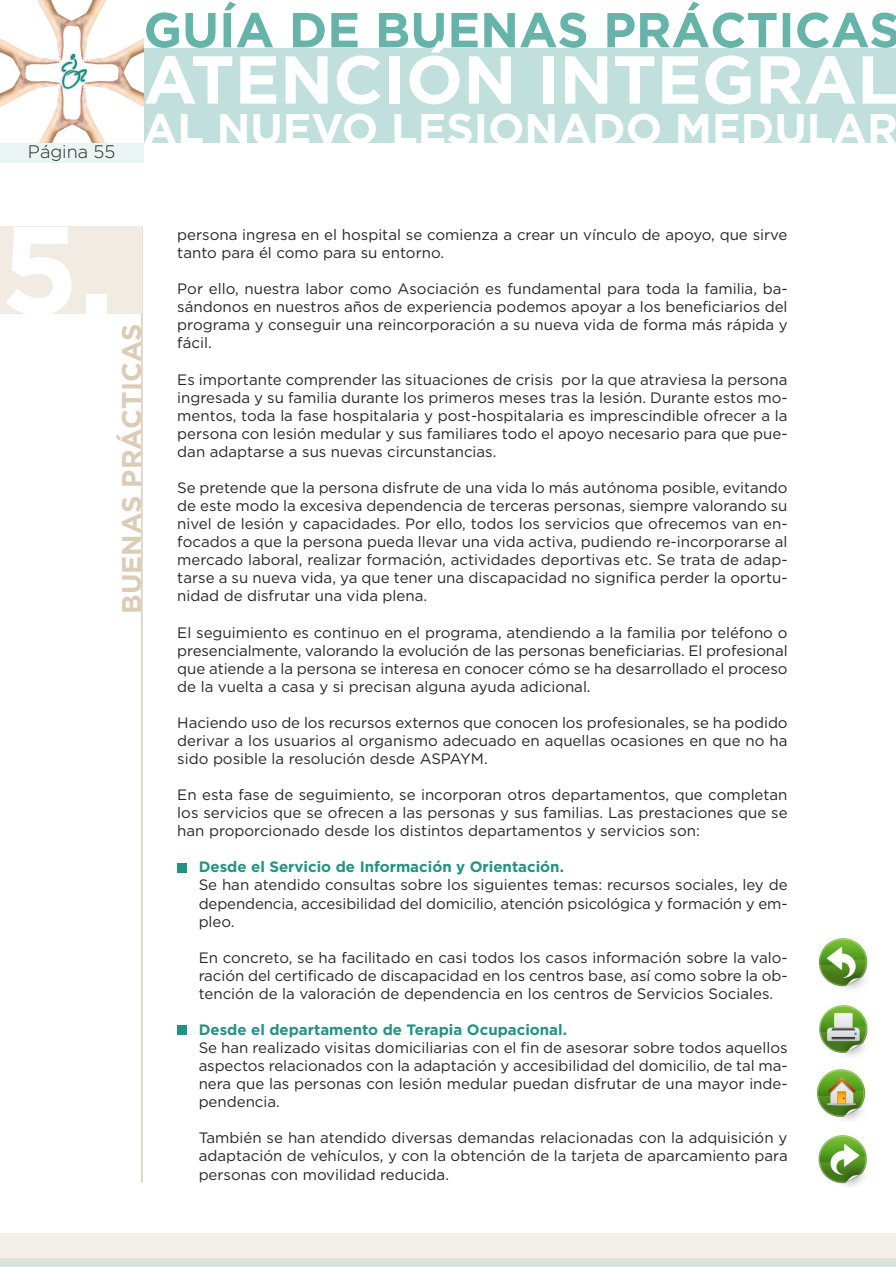
<style>
.page{position:relative;width:896px;height:1267px;background:#fff}
.page>*{position:absolute;margin:0;border:0;box-sizing:border-box;transform-origin:0 0}
.t1{font:700 124.42px "Gotham";color:#fff}
.t2{font:700 67.55px "Gotham";color:#fff}
.t3{font:700 42.88px "Gotham";color:#fff}
.t4{font:700 27.12px "Gotham";color:#dbccb8}
.t5{font:300 18.03px "Gotham";color:#272627}
.t6{font:15.05px/18px "Gotham";color:#272627;text-align:justify}
.t7{font:700 15.05px "Gotham";color:#239284}
</style>
<div class="page">
<div style="left:1px;top:48px;width:895px;height:95px;background:#c1e0dd"></div>
<div style="left:177px;top:863px;width:10px;height:9px;background:#239284"></div>
<div style="left:177px;top:1025px;width:10px;height:10px;background:#239284"></div>
<img style="left:1px;top:1px;width:142px;height:142px">
<svg style="left:146px;top:2px;width:722px;height:46px"></svg>
<div style="left:0;top:1233px;width:896px;height:25px;background:#f4efe9"></div>
<div style="left:0;top:1258px;width:896px;height:9px;background:#d7e2db"></div>
<hr style="left:141px;top:227px;width:2px;height:955px;background:#dbccb8">
<img style="left:819px;top:938px;width:49px;height:52px">
<img style="left:819px;top:1005px;width:49px;height:52px">
<img style="left:816px;top:1069px;width:50px;height:52px">
<img style="left:818px;top:1135px;width:49px;height:51px">
<div style="left:0;top:143px;width:143px;height:19px;background:#e9f4f3"></div>
<div style="left:0;top:227px;width:142px;height:87px;background:#f1ebe3"></div>
<p class="t5" style="left:28px;top:145px;width:89px">Página 55</p>
<h2 class="t2" style="left:143px;top:54px;width:756px">ATENCIÓN INTEGRAL</h2>
<h3 class="t3" style="left:143px;top:113px;width:756px">AL NUEVO LESIONADO MEDULAR</h3>
<h1 class="t1" style="left:1px;top:223px;width:115px">5.</h1>
<h3 class="t4" style="left:121px;top:613px;width:292px;rotate:-90deg">BUENAS PRÁCTICAS</h3>
<p class="t6" style="left:177px;top:227px;width:611px">persona ingresa en el hospital se comienza a crear un vínculo de apoyo, que sirve tanto para él como para su entorno.</p>
<p class="t6" style="left:177px;top:281px;width:612px">Por ello, nuestra labor como Asociación es fundamental para toda la familia, ba&shy;sándonos en nuestros años de experiencia podemos apoyar a los beneficiarios del programa y conseguir una reincorporación a su nueva vida de forma más rápida y fácil.</p>
<p class="t6" style="left:177px;top:371px;width:611px">Es importante comprender las situaciones de crisis por la que atraviesa la persona ingresada y su familia durante los primeros meses tras la lesión. Durante estos mo&shy;mentos, toda la fase hospitalaria y post-hospitalaria es imprescindible ofrecer a la persona con lesión medular y sus familiares todo el apoyo necesario para que pue&shy;dan adaptarse a sus nuevas circunstancias.</p>
<p class="t6" style="left:177px;top:480px;width:611px">Se pretende que la persona disfrute de una vida lo más autónoma posible, evitando de este modo la excesiva dependencia de terceras personas, siempre valorando su nivel de lesión y capacidades. Por ello, todos los servicios que ofrecemos van en&shy;focados a que la persona pueda llevar una vida activa, pudiendo re-incorporarse al mercado laboral, realizar formación, actividades deportivas etc. Se trata de adap&shy;tarse a su nueva vida, ya que tener una discapacidad no significa perder la oportu&shy;nidad de disfrutar una vida plena.</p>
<p class="t6" style="left:177px;top:624px;width:611px">El seguimiento es continuo en el programa, atendiendo a la familia por teléfono o presencialmente, valorando la evolución de las personas beneficiarias. El profesional que atiende a la persona se interesa en conocer cómo se ha desarrollado el proceso de la vuelta a casa y si precisan alguna ayuda adicional.</p>
<p class="t6" style="left:177px;top:714px;width:612px">Haciendo uso de los recursos externos que conocen los profesionales, se ha podido derivar a los usuarios al organismo adecuado en aquellas ocasiones en que no ha sido posible la resolución desde ASPAYM.</p>
<p class="t6" style="left:177px;top:787px;width:611px">En esta fase de seguimiento, se incorporan otros departamentos, que completan los servicios que se ofrecen a las personas y sus familias. Las prestaciones que se han proporcionado desde los distintos departamentos y servicios son:</p>
<p class="t7" style="left:199px;top:861px;width:367px">Desde el Servicio de Información y Orientación.</p>
<p class="t6" style="left:199px;top:877px;width:590px">Se han atendido consultas sobre los siguientes temas: recursos sociales, ley de dependencia, accesibilidad del domicilio, atención psicológica y formación y em&shy;pleo.</p>
<p class="t6" style="left:199px;top:949px;width:590px">En concreto, se ha facilitado en casi todos los casos información sobre la valo&shy;ración del certificado de discapacidad en los centros base, así como sobre la ob&shy;tención de la valoración de dependencia en los centros de Servicios Sociales.</p>
<p class="t7" style="left:199px;top:1024px;width:370px">Desde el departamento de Terapia Ocupacional.</p>
<p class="t6" style="left:199px;top:1039px;width:590px">Se han realizado visitas domiciliarias con el fin de asesorar sobre todos aquellos aspectos relacionados con la adaptación y accesibilidad del domicilio, de tal ma&shy;nera que las personas con lesión medular puedan disfrutar de una mayor inde&shy;pendencia.</p>
<p class="t6" style="left:199px;top:1130px;width:590px">También se han atendido diversas demandas relacionadas con la adquisición y adaptación de vehículos, y con la obtención de la tarjeta de aparcamiento para personas con movilidad reducida.</p>
</div>
